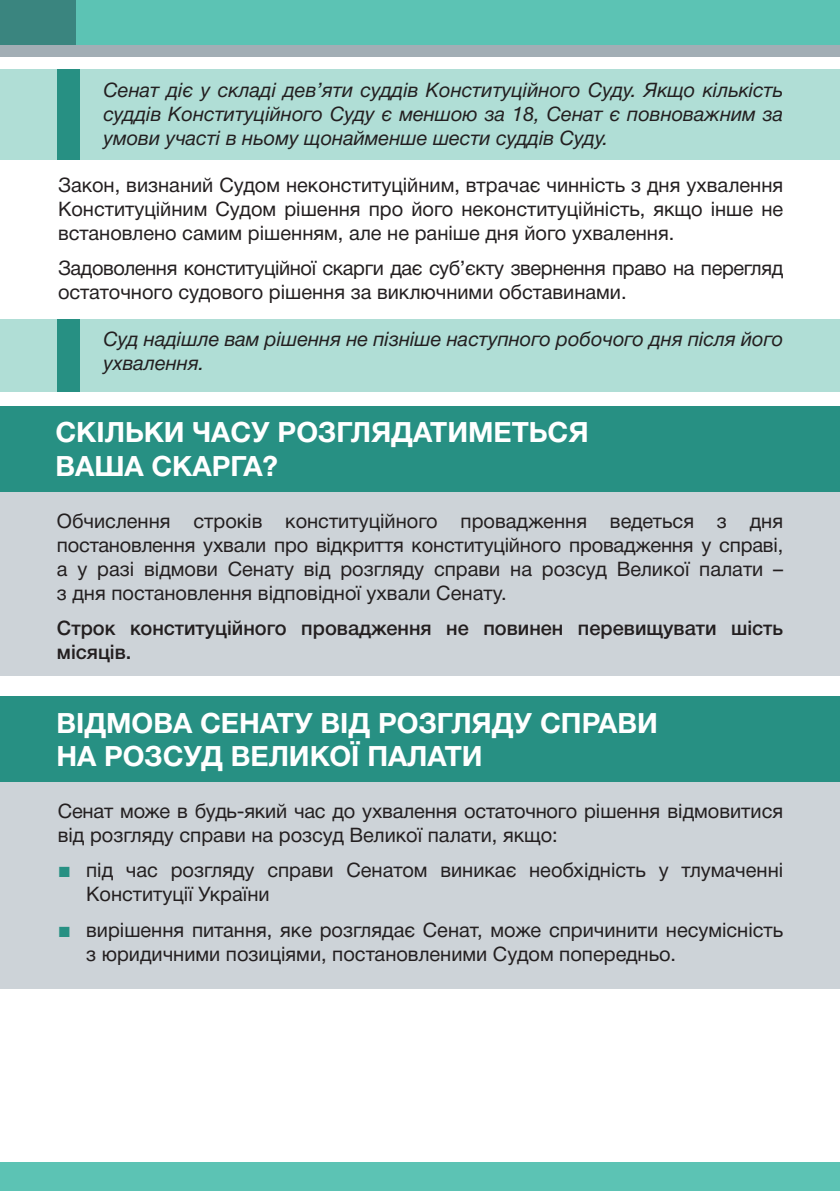
<style>
.page{position:relative;width:840px;height:1191px;background:#fff}
.page>*{position:absolute;margin:0;border:0;box-sizing:border-box;transform-origin:0 0}
.t1{font:700 28px/33.6px "Helvetica Neue Cyr";color:#fff}
.t2{font:20px/24px "Helvetica Neue Cyr";color:#231f20}
.t3{font:italic 20px/24px "Helvetica Neue Cyr";color:#231f20;text-align:justify}
.t4{font:20px/24px "Helvetica Neue Cyr";letter-spacing:-.02em;color:#231f20}
.t5{font:500 20px/24px "Helvetica Neue Cyr";color:#231f20}
.s1{font-family:"Arial";font-weight:700;font-size:22px;color:#279083}
</style>
<div class="page">
<div style="left:0;top:1162px;width:839px;height:29px;background:#5cc3b4"></div>
<div style="left:0;top:69px;width:839px;height:90px;background:#b0ded6"></div>
<div style="left:0;top:319px;width:839px;height:72px;background:#b0ded6"></div>
<div style="left:57px;top:69px;width:22px;height:90px;background:#279083"></div>
<div style="left:57px;top:319px;width:22px;height:72px;background:#279083"></div>
<div style="left:0;top:0;width:839px;height:57px;background:#5cc3b4"></div>
<div style="left:0;top:0;width:75px;height:57px;background:#3a857f"></div>
<div style="left:0;top:45px;width:839px;height:12px;background:#a2aeb5"></div>
<div style="left:0;top:491px;width:839px;height:185px;background:#cdd3d8"></div>
<div style="left:0;top:781px;width:839px;height:207px;background:#cdd3d8"></div>
<div style="left:0;top:406px;width:839px;height:85px;background:#279083"></div>
<div style="left:0;top:696px;width:839px;height:85px;background:#279083"></div>
<hr style="left:839px;top:319px;width:1px;height:85px;background:#279083">
<p class="t3" style="left:103px;top:78px;width:681px">Сенат діє у складі дев’яти суддів Конституційного Суду. Якщо кількість суддів Конституційного Суду є меншою за 18, Сенат є повноважним за умови участі в ньому щонайменше шести суддів Суду.</p>
<p class="t2" style="left:58px;top:173px;width:726px;text-align:justify">Закон, визнаний Судом неконституційним, втрачає чинність з дня ухвалення Конституційним Судом рішення про його неконституційність, якщо інше не встановлено самим рішенням, але не раніше дня його ухвалення.</p>
<p class="t4" style="left:58px;top:257px;width:726px">Задоволення конституційної скарги дає суб’єкту звернення право на перегляд остаточного судового рішення за виключними обставинами.</p>
<p class="t3" style="left:103px;top:327px;width:681px">Суд надішле вам рішення не пізніше наступного робочого дня після його ухвалення.</p>
<h1 class="t1" style="left:55px;top:416px;width:534px">СКІЛЬКИ ЧАСУ РОЗГЛЯДАТИМЕТЬСЯ<br>ВАША СКАРГА?</h1>
<p class="t2" style="left:57px;top:509px;width:727px;text-align:justify">Обчислення строків конституційного провадження ведеться з дня постановлення ухвали про відкриття конституційного провадження у справі, а у разі відмови Сенату від розгляду справи на розсуд Великої палати – з дня постановлення відповідної ухвали Сенату.</p>
<p class="t5" style="left:57px;top:616px;width:727px">Строк конституційного провадження не повинен перевищувати шість місяців.</p>
<h1 class="t1" style="left:56px;top:706px;width:602px">ВІДМОВА СЕНАТУ ВІД РОЗГЛЯДУ СПРАВИ<br>НА РОЗСУД ВЕЛИКОЇ ПАЛАТИ</h1>
<p class="t2" style="left:58px;top:799px;width:726px">Сенат може в будь-який час до ухвалення остаточного рішення відмовитися від розгляду справи на розсуд Великої палати, якщо:</p>
<p class="t2" style="left:86px;top:858px;width:698px;text-indent:-28px"><span class="s1">■</span> під час розгляду справи Сенатом виникає необхідність у тлумаченні<br>Конституції України</p>
<p class="t2" style="left:86px;top:918px;width:698px;text-indent:-28px"><span class="s1">■</span> вирішення питання, яке розглядає Сенат, може спричинити несумісність з юридичними позиціями, постановленими Судом попередньо.</p>
</div>
